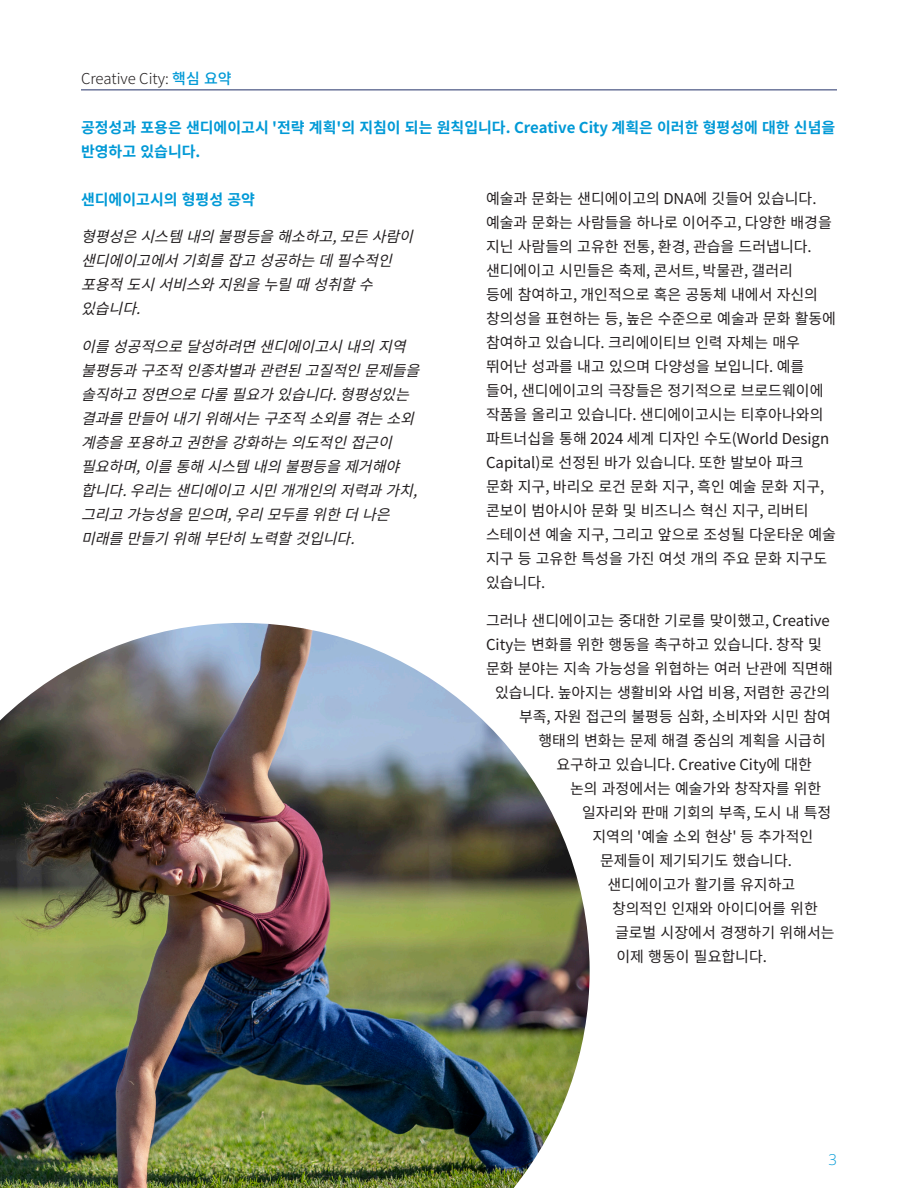
<style>
.page{position:relative;width:918px;height:1188px;background:#fff}
.page>*{position:absolute;margin:0;border:0;box-sizing:border-box;transform-origin:0 0}
.Body_Copy{font:15px/24px "Noto Sans CJ Kkr";color:#231f20}
.Body_Copy-2{font:italic 15px/24px "Noto Sans CJ Kkr";color:#231f20}
.Bold_Body_Copy{font:700 15px/24px "Noto Sans CJ Kkr";color:#0099d6}
.t1{font:300 15px "Noto Sans CJ Kkr";color:#231f20}
.t2{font:300 15px "Open Sans";color:#0099d6}
.s1{font-weight:500;color:#0099d6}
</style>
<div class="page">
<hr style="left:81px;top:89px;width:756px;height:1px;background:#233168">
<img style="left:0;top:623px;width:590px;height:565px">
<p class="t1" style="left:81px;top:70px;width:152px">Creative City: <span class="s1">핵심 요약</span></p>
<p class="Bold_Body_Copy" style="left:81px;top:116px;width:756px">공정성과 포용은 샌디에이고시 '전략 계획'의 지침이 되는 원칙입니다. Creative City 계획은 이러한 형평성에 대한 신념을 반영하고 있습니다.</p>
<p class="Bold_Body_Copy" style="left:81px;top:187px;width:175px">샌디에이고시의 형평성 공약</p>
<p class="Body_Copy-2" style="left:81px;top:225px;width:344px">형평성은시스템내의불평등을해소하고,모든사람이 샌디에이고에서기회를잡고성공하는데필수적인 포용적도시서비스와지원을누릴때성취할수 있습니다.</p>
<p class="Body_Copy-2" style="left:81px;top:334px;width:350px">이를성공적으로달성하려면샌디에이고시내의지역 불평등과구조적인종차별과관련된고질적인문제들을 솔직하고정면으로다룰필요가있습니다.형평성있는 결과를만들어내기위해서는구조적소외를겪는소외 계층을포용하고권한을강화하는의도적인접근이 필요하며,이를통해시스템내의불평등을제거해야 합니다.우리는샌디에이고시민개개인의저력과가치, 그리고가능성을믿으며,우리모두를위한더나은 미래를만들기위해부단히노력할것입니다.</p>
<p class="Body_Copy" style="left:486px;top:187px;width:352px">예술과 문화는 샌디에이고의 DNA에 깃들어 있습니다. 예술과 문화는 사람들을 하나로 이어주고, 다양한 배경을 지닌 사람들의 고유한 전통, 환경, 관습을 드러냅니다. 샌디에이고 시민들은 축제, 콘서트, 박물관, 갤러리<br>등에 참여하고, 개인적으로 혹은 공동체 내에서 자신의 창의성을 표현하는 등, 높은 수준으로 예술과 문화 활동에 참여하고 있습니다. 크리에이티브 인력 자체는 매우 뛰어난 성과를 내고 있으며 다양성을 보입니다. 예를 들어, 샌디에이고의 극장들은 정기적으로 브로드웨이에 작품을 올리고 있습니다. 샌디에이고시는 티후아나와의 파트너십을 통해 2024 세계 디자인 수도(World Design<br>Capital)로 선정된 바가 있습니다. 또한 발보아 파크<br>문화 지구, 바리오 로건 문화 지구, 흑인 예술 문화 지구, 콘보이 범아시아 문화 및 비즈니스 혁신 지구, 리버티 스테이션 예술 지구, 그리고 앞으로 조성될 다운타운 예술 지구 등 고유한 특성을 가진 여섯 개의 주요 문화 지구도 있습니다.</p>
<p class="Body_Copy" style="left:486px;top:609px;width:345px">그러나 샌디에이고는 중대한 기로를 맞이했고, Creative</p>
<p class="Body_Copy" style="left:486px;top:633px;width:337px">City는 변화를 위한 행동을 촉구하고 있습니다. 창작 및</p>
<p class="Body_Copy" style="left:486px;top:657px;width:348px">문화 분야는 지속 가능성을 위협하는 여러 난관에 직면해</p>
<p class="Body_Copy" style="left:495px;top:681px;width:337px">있습니다. 높아지는 생활비와 사업 비용, 저렴한 공간의</p>
<p class="Body_Copy" style="left:519px;top:705px;width:314px">부족, 자원 접근의 불평등 심화, 소비자와 시민 참여</p>
<p class="Body_Copy" style="left:538px;top:729px;width:289px">행태의 변화는 문제 해결 중심의 계획을 시급히</p>
<p class="Body_Copy" style="left:556px;top:753px;width:257px">요구하고 있습니다. Creative City에 대한</p>
<p class="Body_Copy" style="left:570px;top:777px;width:253px">논의 과정에서는 예술가와 창작자를 위한</p>
<p class="Body_Copy" style="left:582px;top:801px;width:251px">일자리와 판매 기회의 부족, 도시 내 특정</p>
<p class="Body_Copy" style="left:592px;top:825px;width:222px">지역의 '예술 소외 현상' 등 추가적인</p>
<p class="Body_Copy" style="left:600px;top:849px;width:193px">문제들이 제기되기도 했습니다.</p>
<p class="Body_Copy" style="left:608px;top:873px;width:189px">샌디에이고가 활기를 유지하고</p>
<p class="Body_Copy" style="left:612px;top:897px;width:207px">창의적인 인재와 아이디어를 위한</p>
<p class="Body_Copy" style="left:615px;top:921px;width:221px">글로벌 시장에서 경쟁하기 위해서는</p>
<p class="Body_Copy" style="left:616px;top:945px;width:152px">이제 행동이 필요합니다.</p>
<p class="t2" style="left:828px;top:1149px;width:10px">3</p>
</div>
